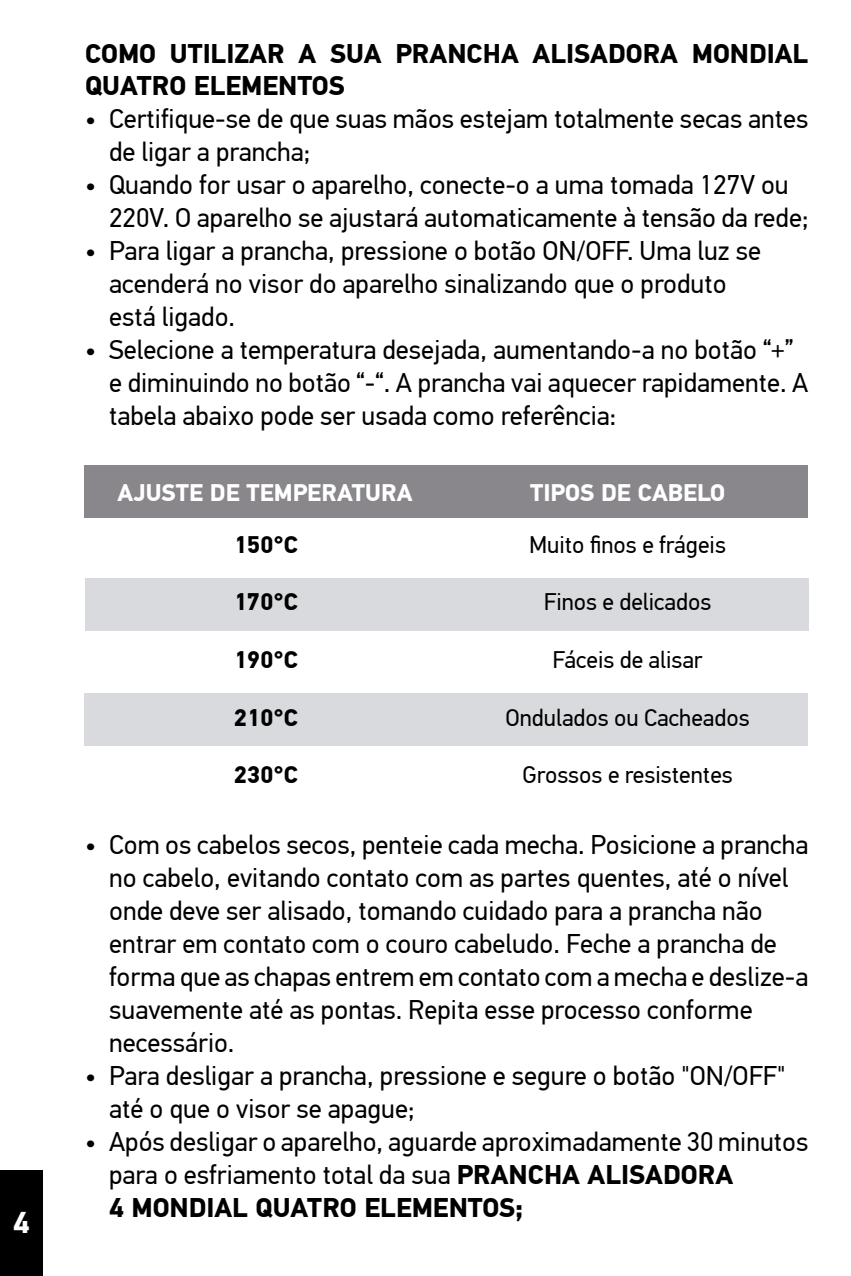
<style>
.page{position:relative;width:851px;height:1276px;background:#fff}
.page>*{position:absolute;margin:0;border:0;box-sizing:border-box;transform-origin:0 0}
.t1{font:700 30px "PF Din Text Pro";color:#fff}
.t2{font:27px/33px "PF Din Text Pro";color:#000}
.t3{font:700 27px/32.4px "PF Din Text Pro";color:#000}
.t4{font:24px "PF Din Text Pro";color:#000}
.t5{font:700 24px "PF Din Text Pro";color:#fff}
.t6{font:700 24px "PF Din Text Pro";color:#000}
.s1{font-weight:700}
</style>
<div class="page">
<div style="left:0;top:1170px;width:43px;height:106px;background:#000"></div>
<div style="left:85px;top:578px;width:723px;height:52px;background:#d8dade"></div>
<div style="left:84px;top:693px;width:723px;height:52px;background:#d8dade"></div>
<div style="left:84px;top:465px;width:723px;height:53px;background:#89878c"></div>
<p class="t1" style="left:13px;top:1204px;width:18px">4</p>
<p class="t3" style="left:85px;top:38px;width:724px">COMO UTILIZAR A SUA PRANCHA ALISADORA MONDIAL<br>QUATRO ELEMENTOS</p>
<p class="t2" style="left:109px;top:103px;width:700px;text-indent:-24px">• Certifique-se de que suas mãos estejam totalmente secas antes de ligar a prancha;</p>
<p class="t2" style="left:109px;top:169px;width:700px;text-indent:-24px">• Quando for usar o aparelho, conecte-o a uma tomada 127V ou<br>220V. O aparelho se ajustará automaticamente à tensão da rede;</p>
<p class="t2" style="left:109px;top:235px;width:653px;text-indent:-24px">• Para ligar a prancha, pressione o botão ON/OFF. Uma luz se acenderá no visor do aparelho sinalizando que o produto está ligado.</p>
<p class="t2" style="left:109px;top:334px;width:700px;text-indent:-24px">• Selecione a temperatura desejada, aumentando-a no botão “+” e diminuindo no botão “-“. A prancha vai aquecer rapidamente. A tabela abaixo pode ser usada como referência:</p>
<p class="t5" style="left:118px;top:478px;width:296px">AJUSTE DE TEMPERATURA</p>
<p class="t5" style="left:530px;top:478px;width:196px">TIPOS DE CABELO</p>
<p class="t6" style="left:234px;top:530px;width:66px">150°C</p>
<p class="t6" style="left:234px;top:587px;width:66px">170°C</p>
<p class="t6" style="left:234px;top:645px;width:66px">190°C</p>
<p class="t6" style="left:234px;top:703px;width:66px">210°C</p>
<p class="t6" style="left:234px;top:760px;width:66px">230°C</p>
<p class="t4" style="left:529px;top:530px;width:198px">Muito finos e frágeis</p>
<p class="t4" style="left:543px;top:588px;width:169px">Finos e delicados</p>
<p class="t4" style="left:552px;top:645px;width:152px">Fáceis de alisar</p>
<p class="t4" style="left:505px;top:703px;width:246px">Ondulados ou Cacheados</p>
<p class="t4" style="left:522px;top:761px;width:212px">Grossos e resistentes</p>
<p class="t2" style="left:109px;top:829px;width:700px;text-indent:-24px">• Com os cabelos secos, penteie cada mecha. Posicione a prancha no cabelo, evitando contato com as partes quentes, até o nível onde deve ser alisado, tomando cuidado para a prancha não entrar em contato com o couro cabeludo. Feche a prancha de forma que as chapas entrem em contato com a mecha e deslize-a suavemente até as pontas. Repita esse processo conforme necessário.</p>
<p class="t2" style="left:109px;top:1060px;width:677px;text-indent:-24px">• Para desligar a prancha, pressione e segure o botão "ON/OFF" até o que o visor se apague;</p>
<p class="t2" style="left:109px;top:1126px;width:700px;text-indent:-24px">• Após desligar o aparelho, aguarde aproximadamente 30 minutos para o esfriamento total da sua <span class="s1">PRANCHA ALISADORA<br>4 MONDIAL QUATRO ELEMENTOS;</span></p>
</div>
